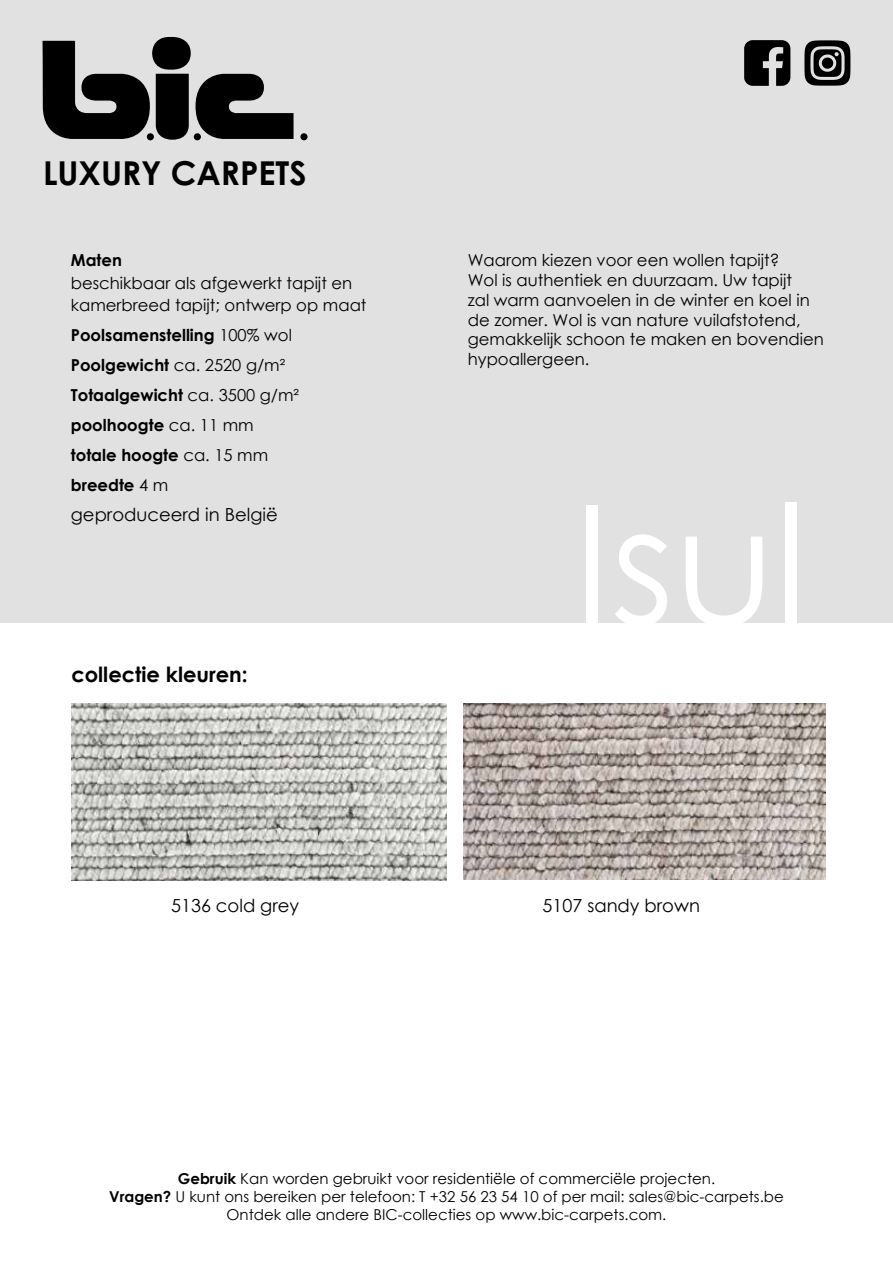
<style>
.page{position:relative;width:893px;height:1263px;background:#fff}
.page>*{position:absolute;margin:0;border:0;box-sizing:border-box;transform-origin:0 0}
.t1{font:165px "Century Gothic";color:#fff}
.t2{font:700 33px "Century Gothic";color:#000}
.t3{font:700 21px "Century Gothic";color:#000}
.t4{font:18px "Century Gothic";color:#000}
.t5{font:16.5px/19.8px "Century Gothic";color:#000}
.t6{font:700 16.5px/30px "Century Gothic";color:#000}
.t7{font:15px/18px "Century Gothic";color:#000;text-align:center}
.s1{font-weight:400}
.s2{font-weight:700}
</style>
<div class="page">
<div style="left:0;top:0;width:893px;height:623px;background:#e1e1e1"></div>
<div style="left:300px;top:133px;width:8px;height:7px;background:#000;border-radius:50%"></div>
<svg style="left:43px;top:37px;width:251px;height:103px"></svg>
<svg style="left:744px;top:40px;width:46px;height:46px"></svg>
<svg style="left:804px;top:40px;width:46px;height:46px"></svg>
<img style="left:71px;top:703px;width:375px;height:177px">
<img style="left:464px;top:703px;width:361px;height:177px">
<h2 class="t2" style="left:43px;top:152px;width:265px">LUXURY CARPETS</h2>
<p class="t6" style="left:71px;top:244px;width:53px">Maten</p>
<p class="t5" style="left:71px;top:271px;width:297px;line-height:22.5px">beschikbaar als afgewerkt tapijt en kamerbreed tapijt; ontwerp op maat</p>
<p class="t6" style="left:71px;top:319px;width:230px">Poolsamenstelling <span class="s1">100% wol<br></span>Poolgewicht <span class="s1">ca. 2520 g/m²<br></span>Totaalgewicht <span class="s1">ca. 3500 g/m² </span>poolhoogte <span class="s1">ca. 11 mm </span>totale hoogte <span class="s1">ca. 15 mm </span>breedte <span class="s1">4 m</span></p>
<p class="t4" style="left:71px;top:502px;width:208px">geproduceerd in België</p>
<p class="t3" style="left:71px;top:658px;width:178px">collectie kleuren:</p>
<p class="t5" style="left:468px;top:250px;width:358px">Waarom kiezen voor een wollen tapijt?<br>Wol is authentiek en duurzaam. Uw tapijt<br>zal warm aanvoelen in de winter en koel in de zomer. Wol is van nature vuilafstotend, gemakkelijk schoon te maken en bovendien hypoallergeen.</p>
<h1 class="t1" style="left:573px;top:449px;width:236px">Isul</h1>
<p class="t4" style="left:171px;top:893px;width:130px">5136 cold grey</p>
<p class="t4" style="left:542px;top:893px;width:159px">5107 sandy brown</p>
<p class="t7" style="left:109px;top:1169px;width:676px"><span class="s2">Gebruik</span> Kan worden gebruikt voor residentiële of commerciële projecten.<br><span class="s2">Vragen?</span> U kunt ons bereiken per telefoon: T +32 56 23 54 10 of per mail: sales@bic-carpets.be<br>Ontdek alle andere BIC-collecties op www.bic-carpets.com.</p>
</div>
